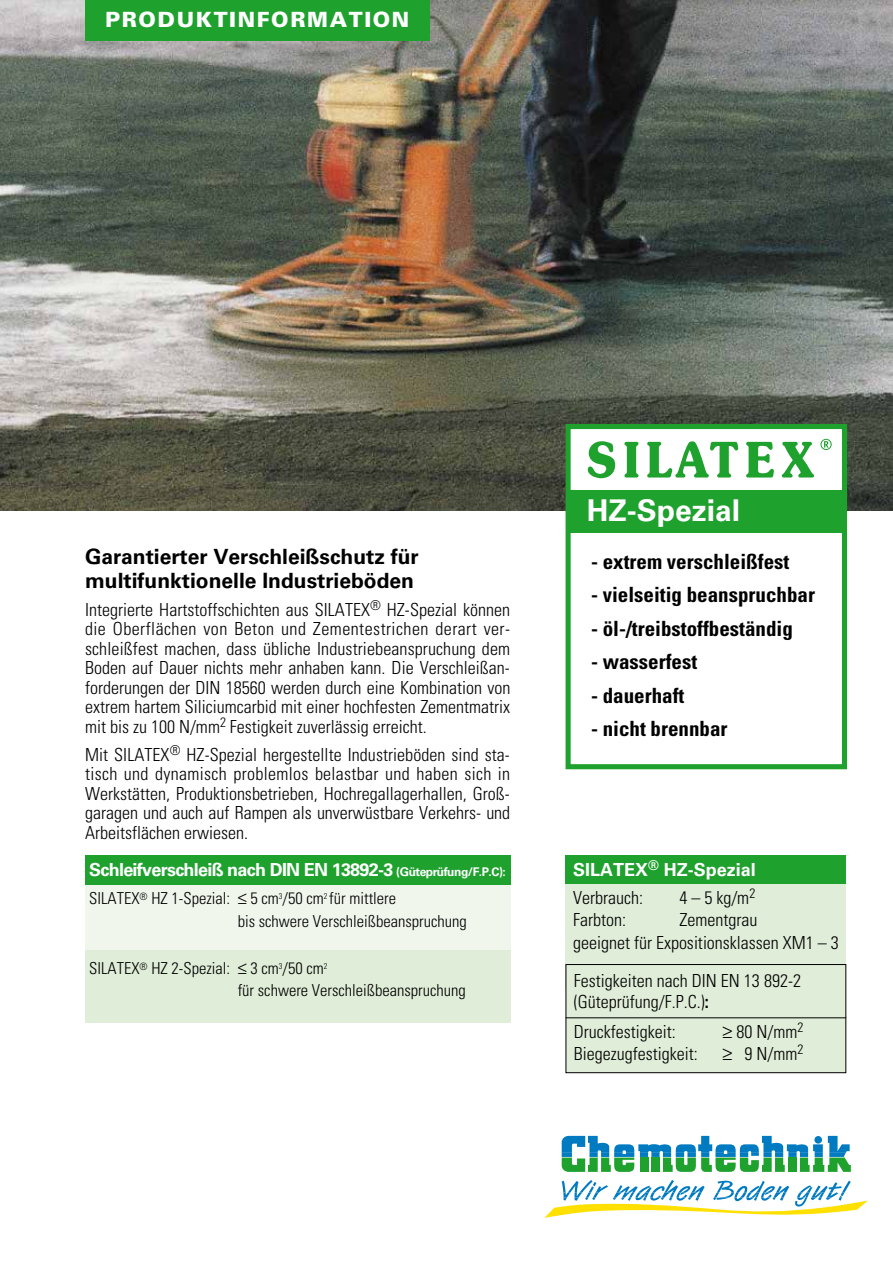
<style>
.page{position:relative;width:893px;height:1263px;background:#fff}
.page>*{position:absolute;margin:0;border:0;box-sizing:border-box;transform-origin:0 0}
.t1{font:700 30px "Univers LT";color:#fff}
.t2{font:700 condensed 21px "Univers LT";color:#000}
.t3{font:700 21px/23.7px "Univers LT";color:#000}
.t4{font:900 21px "Univers LT";letter-spacing:.075em;color:#fff}
.t5{font:300 condensed 18px/19.5px "Univers LT";color:#000;text-align:justify}
.t6{font:700 18px "Univers LT";letter-spacing:-.04em;color:#fff}
.t7{font:700 18px/28px "Univers LT";color:#fff}
.t8{font:300 condensed 16.5px/22.2px "Univers LT";color:#000}
.s1{font-size:12px}
.s2{font-weight:300;font-stretch:condensed;color:#000}
.s3{font-weight:700}
</style>
<div class="page">
<div style="left:85px;top:884px;width:425px;height:129px;background:#f0f6ec"></div>
<img style="left:0;top:0;width:893px;height:510px">
<div style="left:566px;top:855px;width:280px;height:29px;background:#1fa12e"></div>
<div style="left:85px;top:855px;width:425px;height:29px;background:#1fa12e"></div>
<div style="left:566px;top:884px;width:280px;height:104px;background:#e0edd8"></div>
<div style="left:85px;top:950px;width:425px;height:72px;background:#e0edd8"></div>
<div style="left:85px;top:0;width:344px;height:40px;background:#1fa12e"></div>
<div style="left:568px;top:426px;width:276px;height:341px;background:#fff"></div>
<div style="left:566px;top:424px;width:281px;height:345px;border:5px solid #1fa12e"></div>
<div style="left:568px;top:490px;width:276px;height:43px;background:#1fa12e"></div>
<svg style="left:588px;top:441px;width:27px;height:37px"></svg>
<svg style="left:624px;top:442px;width:14px;height:35px"></svg>
<svg style="left:647px;top:441px;width:91px;height:36px"></svg>
<svg style="left:746px;top:442px;width:28px;height:35px"></svg>
<svg style="left:782px;top:442px;width:32px;height:35px"></svg>
<svg style="left:820px;top:439px;width:12px;height:11px"></svg>
<div style="left:566px;top:964px;width:280px;height:109px;background:#e0edd8"></div>
<div style="left:566px;top:964px;width:280px;height:109px;border:1px solid #000"></div>
<hr style="left:566px;top:1017px;width:280px;height:1px;background:#000">
<svg style="left:562px;top:1136px;width:289px;height:36px"></svg>
<svg style="left:544px;top:1180px;width:323px;height:38px"></svg>
<p class="t4" style="left:105px;top:7px;width:306px">PRODUKTINFORMATION</p>
<p class="t3" style="left:85px;top:545px;width:335px">Garantierter Verschleißschutz für multifunktionelle Industrieböden</p>
<p class="t5" style="left:85px;top:599px;width:427px">Integrierte Hartstoffschichten aus SILATEX<sup>®</sup> HZ-Spezial können die Oberflächen von Beton und Zementestrichen derart ver&shy;schleißfest machen, dass übliche Industriebeanspruchung dem Boden auf Dauer nichts mehr anhaben kann. Die Verschleißan&shy;forderungen der DIN 18560 werden durch eine Kombination von extrem hartem Siliciumcarbid mit einer hochfesten Zementmatrix mit bis zu 100 N/mm<sup>2</sup> Festigkeit zuverlässig erreicht.</p>
<p class="t5" style="left:85px;top:744px;width:427px">Mit SILATEX<sup>®</sup> HZ-Spezial hergestellte Industrieböden sind sta&shy;tisch und dynamisch problemlos belastbar und haben sich in Werkstätten, Produktionsbetrieben, Hochregallagerhallen, Groß&shy;garagen und auch auf Rampen als unverwüstbare Verkehrs- und Arbeitsflächen erwiesen.</p>
<p class="t6" style="left:89px;top:859px;width:418px">Schleifverschleiß nach DIN EN 13892-3 <span class="s1">(Güteprüfung/F.P.C):</span></p>
<p class="t8" style="left:238px;top:887px;width:231px;text-indent:-148px">SILATEX<sup>®</sup> HZ 1-Spezial: ≤ 5 cm<sup>3</sup>/50 cm<sup>2</sup> für mittlere<br>bis schwere Verschleißbeanspruchung</p>
<p class="t8" style="left:238px;top:957px;width:230px;text-indent:-149px">SILATEX<sup>®</sup> HZ 2-Spezial: ≤ 3 cm<sup>3</sup>/50 cm<sup>2<br></sup>für schwere Verschleißbeanspruchung</p>
<h1 class="t1" style="left:587px;top:492px;width:155px">HZ-Spezial</h1>
<p class="t2" style="left:591px;top:548px;width:200px">- extrem verschleißfest</p>
<p class="t2" style="left:591px;top:582px;width:225px">- vielseitig beanspruchbar</p>
<p class="t2" style="left:591px;top:615px;width:203px">- öl-/treibstoffbeständig</p>
<p class="t2" style="left:591px;top:649px;width:108px">- wasserfest</p>
<p class="t2" style="left:591px;top:682px;width:95px">- dauerhaft</p>
<p class="t2" style="left:591px;top:716px;width:138px">- nicht brennbar</p>
<p class="t7" style="left:573px;top:856px;width:184px">SILATEX<sup>®</sup> HZ-Spezial<br><span class="s2">Verbrauch:</span></p>
<p class="t5" style="left:679px;top:888px;width:77px">4 – 5 kg/m<sup>2</sup></p>
<p class="t5" style="left:573px;top:909px;width:267px;line-height:22.2px;text-indent:106px">Zementgrau<br>geeignet für Expositionsklassen XM1 – 3</p>
<p class="t5" style="left:573px;top:910px;width:54px">Farbton:</p>
<p class="t5" style="left:574px;top:970px;width:229px;line-height:21px">Festigkeiten nach DIN EN 13 892-2 (Güteprüfung/F.P.C.)<span class="s3">:</span></p>
<p class="t5" style="left:574px;top:1021px;width:103px">Druckfestigkeit:</p>
<p class="t5" style="left:723px;top:1021px;width:82px">≥ 80 N/mm<sup>2</sup></p>
<p class="t5" style="left:574px;top:1044px;width:125px">Biegezugfestigkeit:</p>
<p class="t5" style="left:723px;top:1044px;width:82px">≥ 9 N/mm<sup>2</sup></p>
</div>
